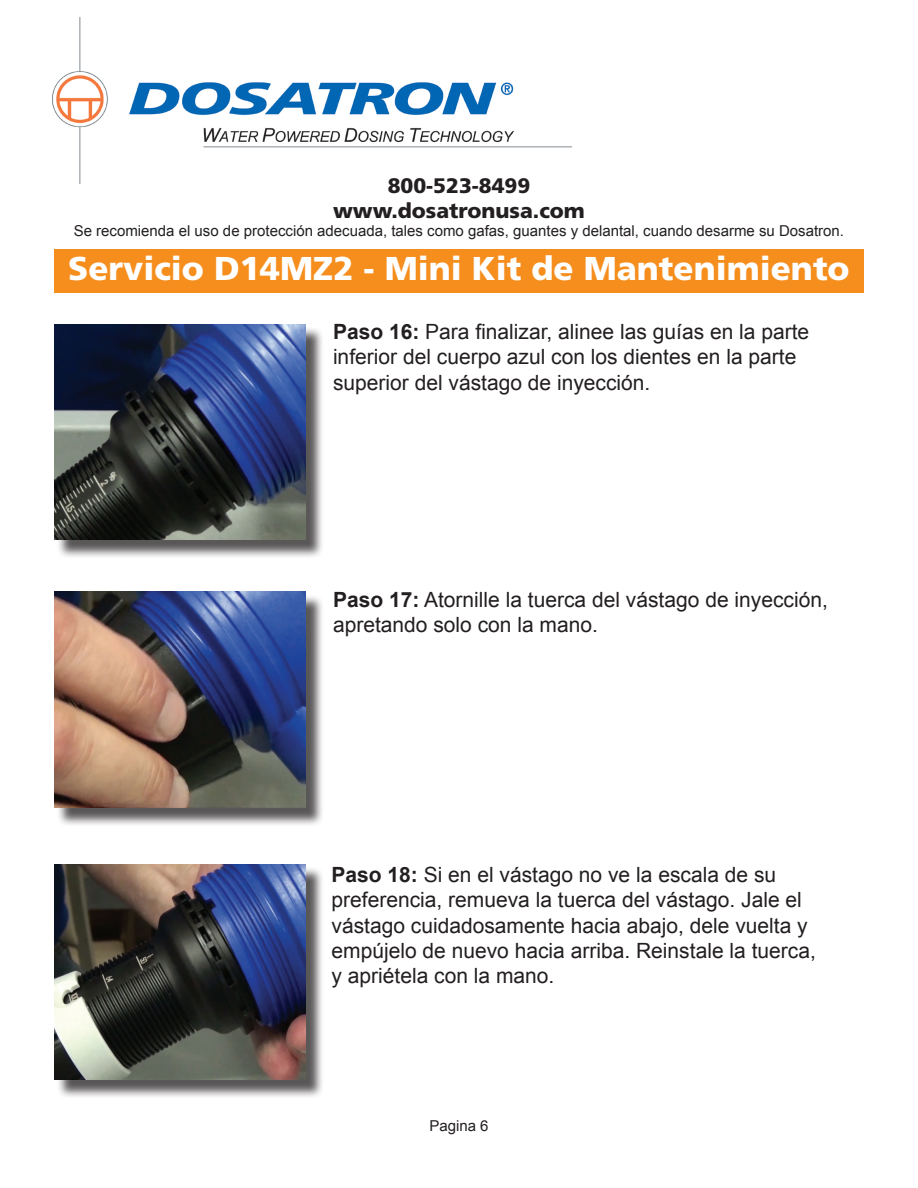
<style>
.page{position:relative;width:918px;height:1188px;background:#fff}
.page>*{position:absolute;margin:0;border:0;box-sizing:border-box;transform-origin:0 0}
.t1{font:900 33px "Frutiger";color:#fff}
.t2{font:21px/25.2px "Arial";color:#231f20}
.t3{font:900 21px/25.2px "Frutiger";color:#231f20;text-align:center}
.t4{font:15px "Arial";color:#231f20}
.s1{font-weight:700}
</style>
<div class="page">
<div style="left:54px;top:249px;width:810px;height:44px;background:#f68e1e"></div>
<img style="left:52px;top:17px;width:519px;height:166px">
<div style="left:56px;top:866px;width:269px;height:232px;background:#231f20;opacity:.75"></div>
<img style="left:54px;top:864px;width:252px;height:216px">
<div style="left:56px;top:594px;width:269px;height:232px;background:#231f20;opacity:.75"></div>
<img style="left:54px;top:592px;width:252px;height:216px">
<div style="left:56px;top:326px;width:269px;height:232px;background:#231f20;opacity:.75"></div>
<img style="left:54px;top:324px;width:252px;height:216px">
<p class="t3" style="left:333px;top:173px;width:253px">800-523-8499 www.dosatronusa.com</p>
<p class="t4" style="left:74px;top:221px;width:772px">Se recomienda el uso de protección adecuada, tales como gafas, guantes y delantal, cuando desarme su Dosatron.</p>
<h1 class="t1" style="left:68px;top:249px;width:783px">Servicio D14MZ2 - Mini Kit de Mantenimiento</h1>
<p class="t2" style="left:333px;top:320px;width:478px"><span class="s1">Paso 16:</span> Para finalizar, alinee las guías en la parte inferior del cuerpo azul con los dientes en la parte superior del vástago de inyección.</p>
<p class="t2" style="left:333px;top:587px;width:496px"><span class="s1">Paso 17:</span> Atornille la tuerca del vástago de inyección, apretando solo con la mano.</p>
<p class="t2" style="left:332px;top:863px;width:486px"><span class="s1">Paso 18:</span> Si en el vástago no ve la escala de su preferencia, remueva la tuerca del vástago. Jale el vástago cuidadosamente hacia abajo, dele vuelta y empújelo de nuevo hacia arriba. Reinstale la tuerca, y apriétela con la mano.</p>
<p class="t4" style="left:429px;top:1116px;width:61px">Pagina 6</p>
</div>
